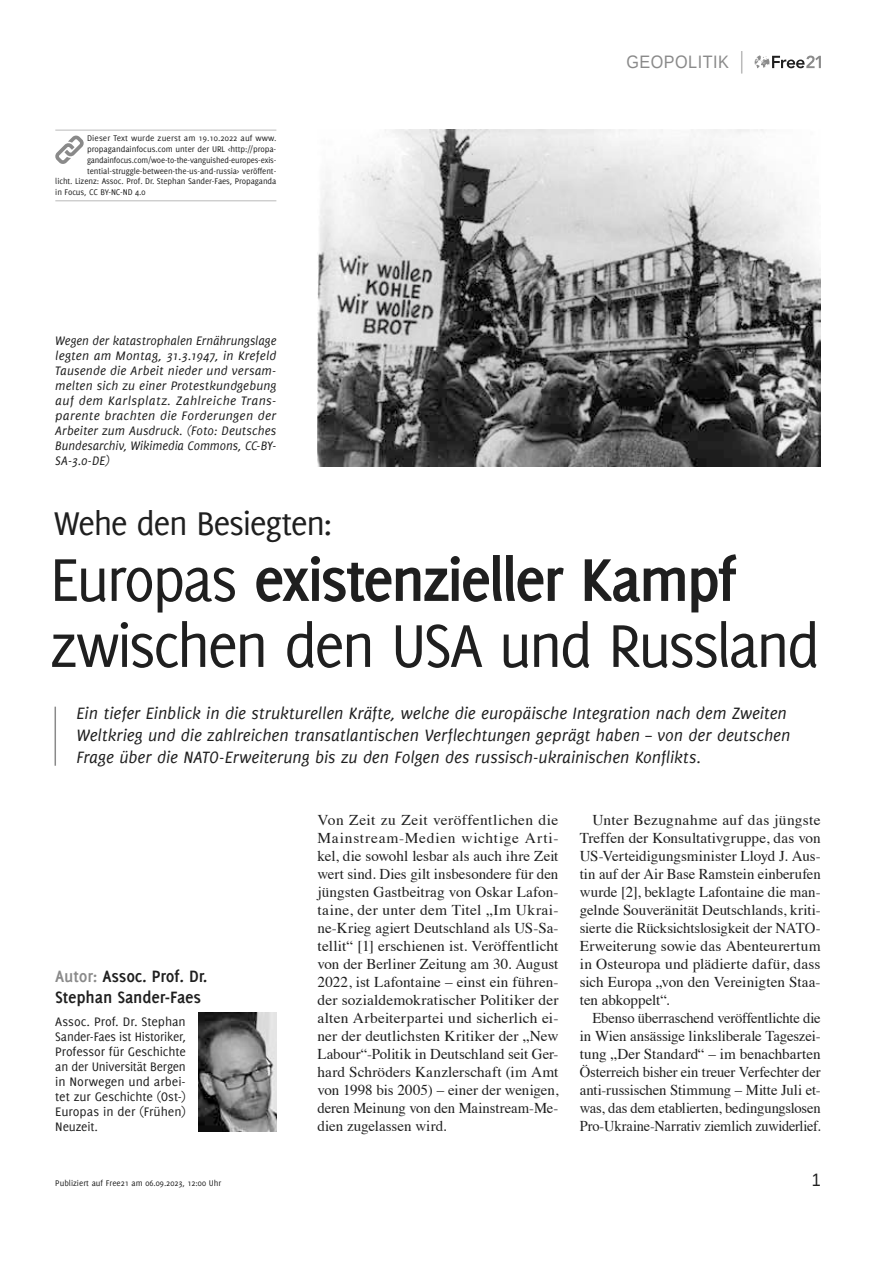
<style>
.page{position:relative;width:893px;height:1263px;background:#fff}
.page>*{position:absolute;margin:0;border:0;box-sizing:border-box;transform-origin:0 0}
.t1{font:66px/66px "Delicious";letter-spacing:-.045em;color:#1f1f1f}
.t2{font:36px "Delicious";letter-spacing:-.04em;color:#1f1f1f}
.t3{font:italic 18px/21.6px "Delicious";color:#1f1f1f}
.t4{font:700 18px/21px "Delicious";letter-spacing:-.01em;color:#1f1f1f}
.t5{font:18px "Liberation Sans";letter-spacing:.03em;color:#8a8a8a;scale:.9 1}
.t6{font:18px "Liberation Sans";color:#1f1f1f;scale:.9 1}
.t7{font:15px/18px "Times";letter-spacing:-.005em;color:#1f1f1f;text-align:justify}
.t8{font:italic 13.5px/15px "Delicious";color:#1f1f1f;text-align:justify}
.t9{font:13.5px/15px "Delicious";letter-spacing:-.005em;color:#1f1f1f;text-align:justify}
.t10{font:9px "Delicious";letter-spacing:-.01em;color:#1f1f1f}
.t11{font:9px "Delicious";letter-spacing:.01em;color:#1f1f1f}
.s1{font-weight:700}
.s2{color:#8a8a8a}
</style>
<div class="page">
<svg style="left:755px;top:55px;width:66px;height:13px"></svg>
<svg style="left:741px;top:51px;width:1px;height:23px"></svg>
<hr style="left:55px;top:707px;width:1px;height:59px;background:#8a8a8a">
<img style="left:317px;top:130px;width:504px;height:336px">
<hr style="left:55px;top:130px;width:221px;height:1px;background:#bababa">
<hr style="left:55px;top:200px;width:221px;height:1px;background:#bababa">
<svg style="left:55px;top:135px;width:29px;height:29px"></svg>
<img style="left:199px;top:1013px;width:77px;height:118px">
<p class="t11" style="left:87px;top:133px;width:191px">Dieser Text wurde zuerst am 19.10.2022 auf www.</p>
<p class="t10" style="left:87px;top:144px;width:191px">propagandainfocus.com unter der URL &lt;http://propa-</p>
<p class="t10" style="left:87px;top:155px;width:191px">gandainfocus.com/woe-to-the-vanguished-europes-exis-</p>
<p class="t10" style="left:87px;top:165px;width:191px">tential-struggle-between-the-us-and-russia&gt; veröffent-</p>
<p class="t10" style="left:55px;top:176px;width:222px">licht. Lizenz: Assoc. Prof. Dr. Stephan Sander-Faes, Propaganda</p>
<p class="t10" style="left:55px;top:187px;width:92px">in Focus, CC BY-NC-ND 4.0</p>
<p class="t8" style="left:55px;top:333px;width:223px">Wegen der katastrophalen Ernährungslage legten am Montag, 31.3.1947, in Krefeld Tausende die Arbeit nieder und versam&shy;melten sich zu einer Protestkundgebung auf dem Karlsplatz. Zahlreiche Trans&shy;parente brachten die Forderungen der Arbeiter zum Ausdruck. (Foto: Deutsches Bundesarchiv, Wikimedia Commons, CC-BY-SA-3.0-DE)</p>
<p class="t5" style="left:626px;top:51px;width:115px">GEOPOLITIK</p>
<h2 class="t2" style="left:54px;top:503px;width:280px">Wehe den Besiegten:</h2>
<h1 class="t1" style="left:50px;top:545px;width:771px">Europas <span class="s1">existenzieller Kampf </span>zwischen den USA und Russland</h1>
<p class="t3" style="left:77px;top:703px;width:715px">Ein tiefer Einblick in die strukturellen Kräfte, welche die europäische Integration nach dem Zweiten<br>Weltkrieg und die zahlreichen transatlantischen Verflechtungen geprägt haben – von der deutschen<br>Frage über die NATO-Erweiterung bis zu den Folgen des russisch-ukrainischen Konflikts.</p>
<p class="t4" style="left:55px;top:965px;width:154px"><span class="s2">Autor:</span> Assoc. Prof. Dr.<br>Stephan Sander-Faes</p>
<p class="t9" style="left:55px;top:1014px;width:132px">Assoc. Prof. Dr. Stephan Sander-Faes ist Historiker, Professor für Geschichte an der Universität Bergen in Norwegen und arbei&shy;tet zur Geschichte (Ost-)<br>Europas in der (Frühen)<br>Neuzeit.</p>
<p class="t7" style="left:317px;top:810px;width:242px">Von Zeit zu Zeit veröffentlichen die Mainstream-Medien wichtige Arti&shy;kel, die sowohl lesbar als auch ihre Zeit wert sind. Dies gilt insbesondere für den jüngsten Gastbeitrag von Oskar Lafon&shy;taine, der unter dem Titel „Im Ukrai&shy;ne-Krieg agiert Deutschland als US-Sa&shy;tellit“ [1] erschienen ist. Veröffentlicht von der Berliner Zeitung am 30. August 2022, ist Lafontaine – einst ein führen&shy;der sozialdemokratischer Politiker der alten Arbeiterpartei und sicherlich ei&shy;ner der deutlichsten Kritiker der „New Labour“-Politik in Deutschland seit Ger&shy;hard Schröders Kanzlerschaft (im Amt von 1998 bis 2005) – einer der wenigen, deren Meinung von den Mainstream-Me&shy;dien zugelassen wird.</p>
<p class="t7" style="left:580px;top:810px;width:242px;text-indent:13px">Unter Bezugnahme auf das jüngste Treffen der Konsultativgruppe, das von US-Verteidigungsminister Lloyd J. Aus&shy;tin auf der Air Base Ramstein einberufen wurde [2], beklagte Lafontaine die man&shy;gelnde Souveränität Deutschlands, kriti&shy;sierte die Rücksichtslosigkeit der NATO-Erweiterung sowie das Abenteurertum in Osteuropa und plädierte dafür, dass sich Europa „von den Vereinigten Staa&shy;ten abkoppelt“.</p>
<p class="t7" style="left:580px;top:1008px;width:242px;text-indent:13px">Ebenso überraschend veröffentlichte die in Wien ansässige linksliberale Tageszei&shy;tung „Der Standard“ – im benachbarten Österreich bisher ein treuer Verfechter der anti-russischen Stimmung – Mitte Juli et&shy;was, das dem etablierten, bedingungslosen Pro-Ukraine-Narrativ ziemlich zuwiderlief.</p>
<p class="t10" style="left:55px;top:1177px;width:168px">Publiziert auf Free21 am 06.09.2023, 12:00 Uhr</p>
<p class="t6" style="left:812px;top:1168px;width:12px">1</p>
</div>
